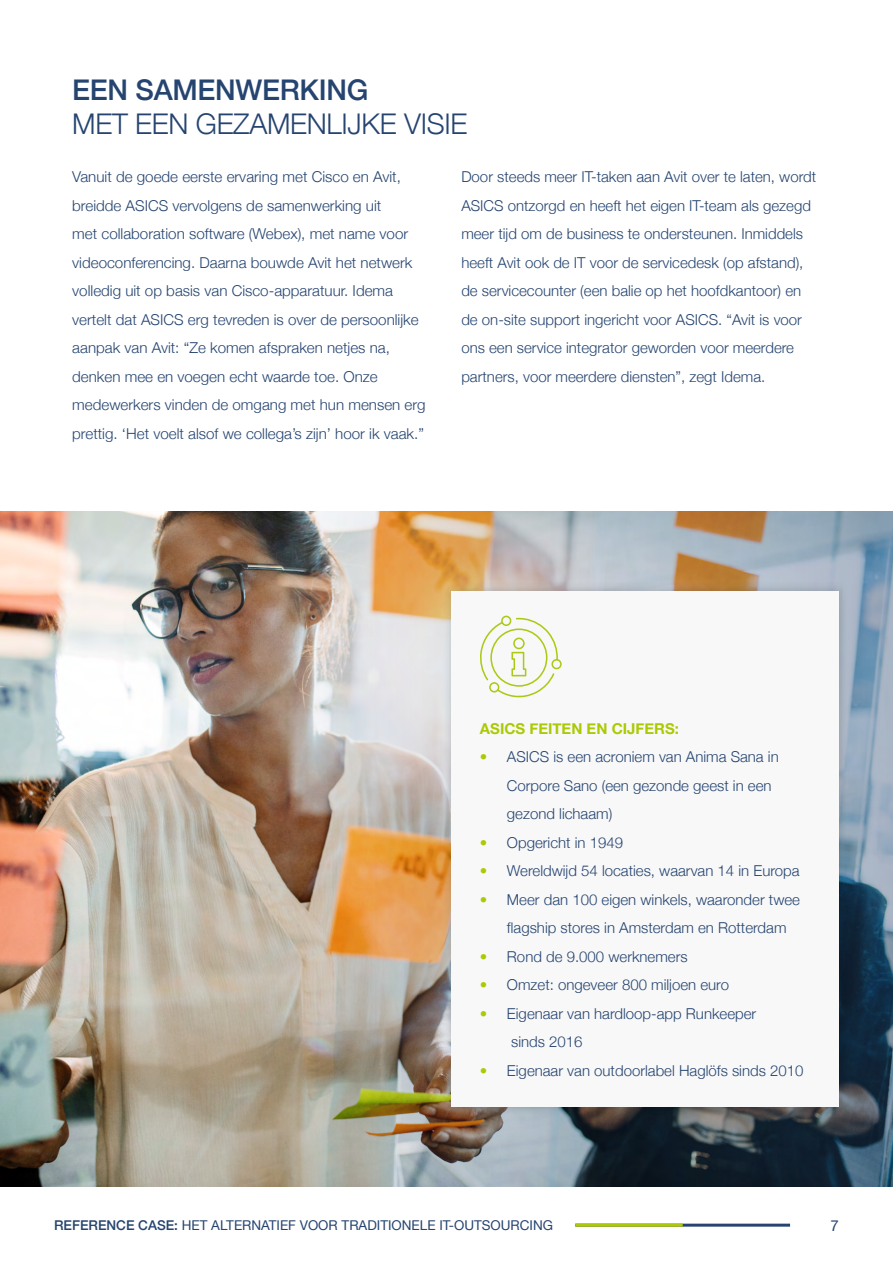
<style>
.page{position:relative;width:893px;height:1263px;background:#fff}
.page>*{position:absolute;margin:0;border:0;box-sizing:border-box;transform-origin:0 0}
.t1{font:300 28.5px "Helvetica Neue";letter-spacing:-.01em;color:#254470}
.t2{font:500 28.5px "Helvetica Neue";letter-spacing:-.01em;color:#254470}
.t3{font:300 15px/28.5px "Helvetica Neue";color:#254470}
.t4{font:700 15px "Helvetica Neue";color:#acc903}
.t5{font:15px "Helvetica Neue";color:#254470}
.t6{font:13.5px "Helvetica Neue";color:#254470}
.s1{color:#acc903}
.s2{font-weight:500}
</style>
<div class="page">
<hr style="left:575px;top:1223px;width:215px;height:3px;background:#254470">
<img style="left:0;top:511px;width:235px;height:675px">
<img style="left:235px;top:511px;width:658px;height:675px">
<hr style="left:575px;top:1223px;width:108px;height:3px;background:#acc903">
<div style="left:442px;top:582px;width:406px;height:533px;background:#000;opacity:.2"></div>
<div style="left:451px;top:591px;width:388px;height:515px;background:#f8f8f8"></div>
<svg style="left:480px;top:616px;width:82px;height:81px"></svg>
<h1 class="t2" style="left:72px;top:67px;width:298px">EEN SAMENWERKING</h1>
<h1 class="t1" style="left:72px;top:101px;width:397px">MET EEN GEZAMENLIJKE VISIE</h1>
<p class="t3" style="left:72px;top:162px;width:355px">Vanuit de goede eerste ervaring met Cisco en Avit, breidde ASICS vervolgens de samenwerking uit<br>met collaboration software (Webex), met name voor videoconferencing. Daarna bouwde Avit het netwerk volledig uit op basis van Cisco-apparatuur. Idema vertelt dat ASICS erg tevreden is over de persoonlijke aanpak van Avit: “Ze komen afspraken netjes na, denken mee en voegen echt waarde toe. Onze medewerkers vinden de omgang met hun mensen erg prettig. ‘Het voelt alsof we collega’s zijn’ hoor ik vaak.”</p>
<p class="t3" style="left:461px;top:162px;width:356px">Door steeds meer IT-taken aan Avit over te laten, wordt ASICS ontzorgd en heeft het eigen IT-team als gezegd meer tijd om de business te ondersteunen. Inmiddels heeft Avit ook de IT voor de servicedesk (op afstand), de servicecounter (een balie op het hoofdkantoor) en de on-site support ingericht voor ASICS. “Avit is voor ons een service integrator geworden voor meerdere partners, voor meerdere diensten”, zegt Idema.</p>
<p class="t4" style="left:480px;top:717px;width:200px">ASICS FEITEN EN CIJFERS:</p>
<p class="t3" style="left:507px;top:742px;width:273px;text-indent:-27px"><span class="s1">•</span> ASICS is een acroniem van Anima Sana in<br>Corpore Sano (een gezonde geest in een gezond lichaam)</p>
<p class="t3" style="left:480px;top:827px;width:145px"><span class="s1">•</span> Opgericht in 1949</p>
<p class="t3" style="left:480px;top:856px;width:321px"><span class="s1">•</span> Wereldwijd 54 locaties, waarvan 14 in Europa</p>
<p class="t3" style="left:507px;top:884px;width:295px;text-indent:-27px"><span class="s1">•</span> Meer dan 100 eigen winkels, waaronder twee flagship stores in Amsterdam en Rotterdam</p>
<p class="t3" style="left:480px;top:941px;width:209px"><span class="s1">•</span> Rond de 9.000 werknemers</p>
<p class="t3" style="left:480px;top:970px;width:251px"><span class="s1">•</span> Omzet: ongeveer 800 miljoen euro</p>
<p class="t3" style="left:511px;top:998px;width:247px;text-indent:-31px"><span class="s1">•</span> Eigenaar van hardloop-app Runkeeper sinds 2016</p>
<p class="t3" style="left:480px;top:1055px;width:325px"><span class="s1">•</span> Eigenaar van outdoorlabel Haglöfs sinds 2010</p>
<p class="t6" style="left:54px;top:1215px;width:501px"><span class="s2">REFERENCE CASE:</span> HET ALTERNATIEF VOOR TRADITIONELE IT-OUTSOURCING</p>
<p class="t5" style="left:831px;top:1215px;width:10px">7</p>
</div>
